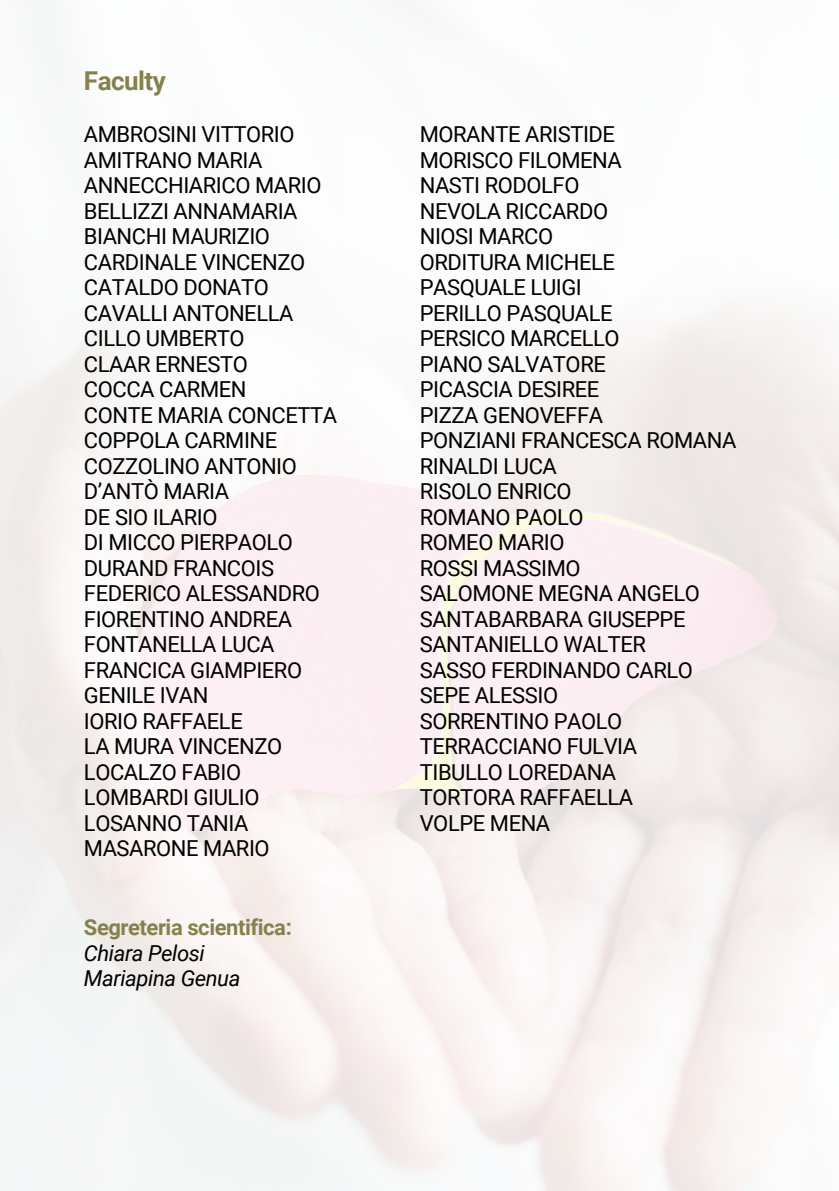
<style>
.page{position:relative;width:839px;height:1191px;background:#fff}
.page>*{position:absolute;margin:0;border:0;box-sizing:border-box;transform-origin:0 0}
.t1{font:700 26px "Roboto";letter-spacing:-.02em;color:#86814c}
.t2{font:22px "Roboto";letter-spacing:-.02em;color:#000}
.t3{font:italic 22px "Roboto";letter-spacing:-.02em;color:#000}
.t4{font:700 22px "Roboto";letter-spacing:-.02em;color:#86814c}
</style>
<div class="page">
<p class="t1" style="left:84px;top:66px;width:83px">Faculty</p>
<p class="t2" style="left:84px;top:122px;width:212px">AMBROSINI VITTORIO</p>
<h1 class="t2" style="left:84px;top:147px;width:180px">AMITRANO MARIA</h1>
<p class="t2" style="left:84px;top:173px;width:239px">ANNECCHIARICO MARIO</p>
<p class="t2" style="left:84px;top:198px;width:215px">BELLIZZI ANNAMARIA</p>
<p class="t2" style="left:84px;top:224px;width:188px">BIANCHI MAURIZIO</p>
<p class="t2" style="left:84px;top:249px;width:223px">CARDINALE VINCENZO</p>
<p class="t2" style="left:84px;top:275px;width:186px">CATALDO DONATO</p>
<p class="t2" style="left:84px;top:300px;width:211px">CAVALLI ANTONELLA</p>
<p class="t2" style="left:84px;top:326px;width:162px">CILLO UMBERTO</p>
<p class="t2" style="left:84px;top:351px;width:165px">CLAAR ERNESTO</p>
<p class="t2" style="left:84px;top:377px;width:164px">COCCA CARMEN</p>
<p class="t2" style="left:84px;top:402px;width:255px">CONTE MARIA CONCETTA</p>
<p class="t2" style="left:84px;top:428px;width:195px">COPPOLA CARMINE</p>
<p class="t2" style="left:84px;top:453px;width:214px">COZZOLINO ANTONIO</p>
<p class="t2" style="left:84px;top:479px;width:147px">D’ANTÒ MARIA</p>
<p class="t2" style="left:84px;top:504px;width:135px">DE SIO ILARIO</p>
<p class="t2" style="left:84px;top:530px;width:210px">DI MICCO PIERPAOLO</p>
<p class="t2" style="left:84px;top:555px;width:192px">DURAND FRANCOIS</p>
<p class="t2" style="left:84px;top:581px;width:237px">FEDERICO ALESSANDRO</p>
<p class="t2" style="left:84px;top:606px;width:210px">FIORENTINO ANDREA</p>
<p class="t2" style="left:84px;top:632px;width:192px">FONTANELLA LUCA</p>
<p class="t2" style="left:84px;top:657px;width:220px">FRANCICA GIAMPIERO</p>
<p class="t2" style="left:84px;top:683px;width:126px">GENILE IVAN</p>
<p class="t2" style="left:84px;top:708px;width:160px">IORIO RAFFAELE</p>
<p class="t2" style="left:84px;top:734px;width:200px">LA MURA VINCENZO</p>
<p class="t2" style="left:84px;top:759px;width:159px">LOCALZO FABIO</p>
<p class="t2" style="left:84px;top:785px;width:177px">LOMBARDI GIULIO</p>
<p class="t2" style="left:84px;top:810px;width:166px">LOSANNO TANIA</p>
<p class="t2" style="left:84px;top:836px;width:187px">MASARONE MARIO</p>
<p class="t4" style="left:84px;top:915px;width:209px">Segreteria scientifica:</p>
<p class="t3" style="left:84px;top:940px;width:122px">Chiara Pelosi</p>
<p class="t3" style="left:84px;top:966px;width:158px">Mariapina Genua</p>
<p class="t2" style="left:420px;top:122px;width:197px">MORANTE ARISTIDE</p>
<p class="t2" style="left:420px;top:147px;width:203px">MORISCO FILOMENA</p>
<p class="t2" style="left:420px;top:173px;width:161px">NASTI RODOLFO</p>
<p class="t2" style="left:420px;top:198px;width:190px">NEVOLA RICCARDO</p>
<p class="t2" style="left:420px;top:224px;width:135px">NIOSI MARCO</p>
<p class="t2" style="left:420px;top:249px;width:197px">ORDITURA MICHELE</p>
<p class="t2" style="left:420px;top:275px;width:164px">PASQUALE LUIGI</p>
<p class="t2" style="left:420px;top:300px;width:194px">PERILLO PASQUALE</p>
<p class="t2" style="left:420px;top:326px;width:201px">PERSICO MARCELLO</p>
<p class="t2" style="left:420px;top:351px;width:188px">PIANO SALVATORE</p>
<p class="t2" style="left:420px;top:377px;width:181px">PICASCIA DESIREE</p>
<p class="t2" style="left:420px;top:402px;width:185px">PIZZA GENOVEFFA</p>
<p class="t2" style="left:420px;top:428px;width:318px">PONZIANI FRANCESCA ROMANA</p>
<p class="t2" style="left:420px;top:453px;width:139px">RINALDI LUCA</p>
<p class="t2" style="left:420px;top:479px;width:153px">RISOLO ENRICO</p>
<p class="t2" style="left:420px;top:504px;width:165px">ROMANO PAOLO</p>
<p class="t2" style="left:420px;top:530px;width:146px">ROMEO MARIO</p>
<p class="t2" style="left:420px;top:555px;width:162px">ROSSI MASSIMO</p>
<p class="t2" style="left:420px;top:581px;width:281px">SALOMONE MEGNA ANGELO</p>
<p class="t2" style="left:420px;top:606px;width:267px">SANTABARBARA GIUSEPPE</p>
<p class="t2" style="left:420px;top:632px;width:228px">SANTANIELLO WALTER</p>
<p class="t2" style="left:420px;top:657px;width:275px">SASSO FERDINANDO CARLO</p>
<p class="t2" style="left:420px;top:683px;width:140px">SEPE ALESSIO</p>
<p class="t2" style="left:420px;top:708px;width:204px">SORRENTINO PAOLO</p>
<p class="t2" style="left:420px;top:734px;width:219px">TERRACCIANO FULVIA</p>
<p class="t2" style="left:420px;top:759px;width:198px">TIBULLO LOREDANA</p>
<p class="t2" style="left:420px;top:785px;width:215px">TORTORA RAFFAELLA</p>
<p class="t2" style="left:420px;top:810px;width:132px">VOLPE MENA</p>
</div>
